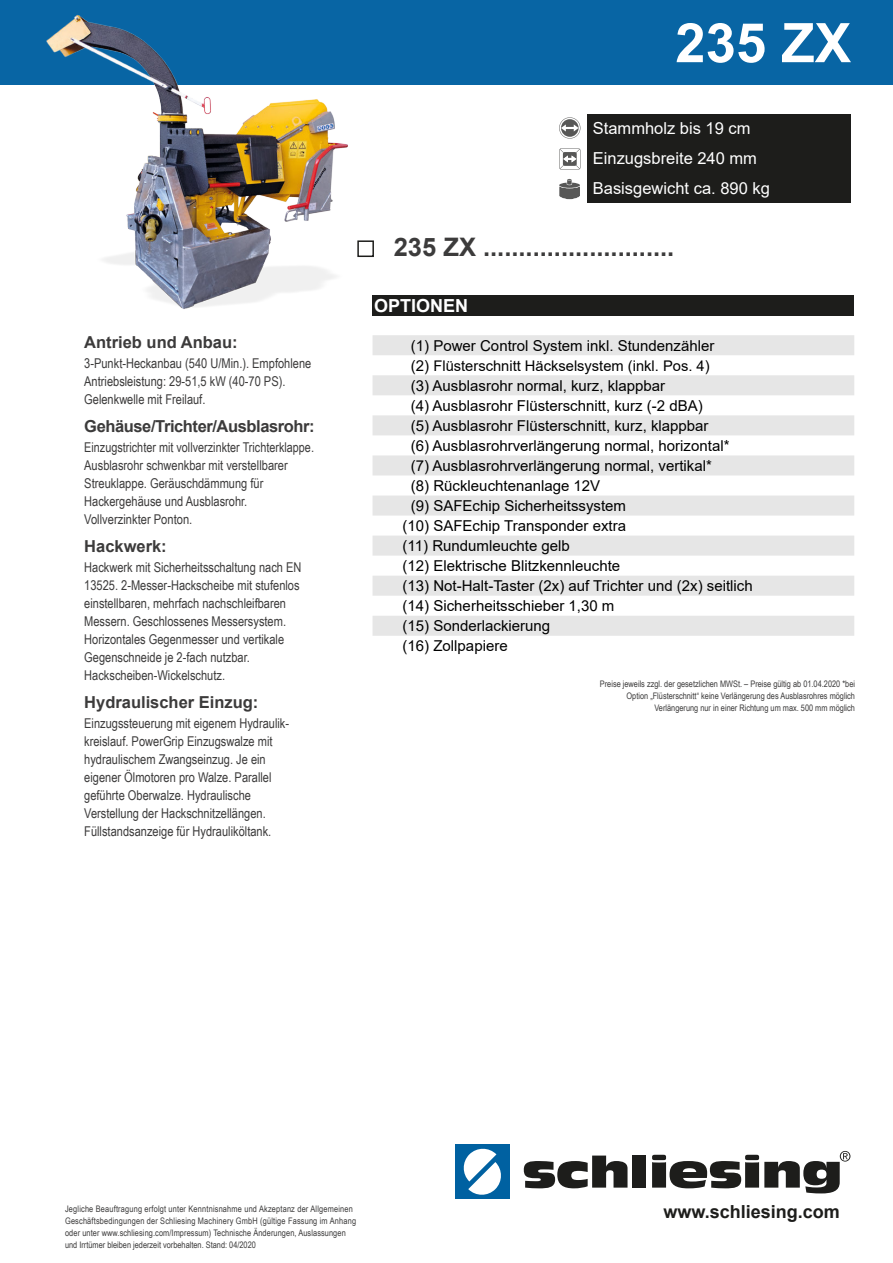
<style>
.page{position:relative;width:893px;height:1263px;background:#fff}
.page>*{position:absolute;margin:0;border:0;box-sizing:border-box;transform-origin:0 0}
.t1{font:700 54.6px "Arial";color:#fff}
.t2{font:700 25.5px "Arial";color:#3c3b3b}
.t3{font:700 18px "Arial";color:#1d1d1b}
.t4{font:700 18px "Arial";color:#fff}
.t5{font:16.5px/30px "Arial";color:#fff}
.t6{font:700 16.5px "Arial";color:#3c3b3b}
.t7{font:700 16.5px "Arial";letter-spacing:-.025em;color:#3c3b3b}
.t8{font:15px "Arial";color:#000}
.t9{font:14.7px "Arial";color:#000}
.t10{font:13.5px/18px "Arial Narrow";color:#3c3b3b}
.t11{font:9px/12px "Arial Narrow";letter-spacing:.02em;color:#3c3b3b}
.t12{font:9px/12px "Arial Narrow";color:#3c3b3b;text-align:right}
.s1{font-size:15px}
</style>
<div class="page">
<div style="left:0;top:0;width:893px;height:85px;background:#0865a4"></div>
<img style="left:46px;top:15px;width:405px;height:301px">
<div style="left:587px;top:114px;width:263px;height:88px;background:#1d1d1b"></div>
<svg style="left:559px;top:148px;width:21px;height:22px"></svg>
<svg style="left:559px;top:117px;width:21px;height:22px"></svg>
<svg style="left:559px;top:179px;width:21px;height:21px"></svg>
<svg style="left:524px;top:1155px;width:103px;height:33px"></svg>
<div style="left:632px;top:1155px;width:14px;height:32px;background:#1d1d1b"></div>
<div style="left:455px;top:1144px;width:55px;height:55px;background:#0061a1"></div>
<svg style="left:463px;top:1148px;width:38px;height:47px"></svg>
<svg style="left:652px;top:1151px;width:198px;height:42px"></svg>
<div style="left:357px;top:240px;width:17px;height:17px;background:#fff;border:2px solid #1d1d1b"></div>
<div style="left:373px;top:295px;width:481px;height:20px;background:#1d1d1b"></div>
<svg style="left:373px;top:335px;width:481px;height:301px;fill:#e6e6e6"></svg>
<p class="t6" style="left:84px;top:336px;width:155px">Antrieb und Anbau:</p>
<p class="t10" style="left:84px;top:355px;width:229px">3-Punkt-Heckanbau (540 U/Min.). Empfohlene<br>Antriebsleistung: 29-51,5 kW (40-70 PS).<br>Gelenkwelle mit Freilauf.</p>
<p class="t7" style="left:84px;top:420px;width:232px">Gehäuse/Trichter/Ausblasrohr:</p>
<p class="t10" style="left:84px;top:439px;width:231px">Einzugstrichter mit vollverzinkter Trichterklappe.<br>Ausblasrohr schwenkbar mit verstellbarer Streuklappe. Geräuschdämmung für Hackergehäuse und Ausblasrohr.<br>Vollverzinkter Ponton.</p>
<p class="t6" style="left:84px;top:540px;width:84px">Hackwerk:</p>
<p class="t10" style="left:84px;top:559px;width:219px">Hackwerk mit Sicherheitsschaltung nach EN 13525. 2-Messer-Hackscheibe mit stufenlos einstellbaren, mehrfach nachschleifbaren Messern. Geschlossenes Messersystem.<br>Horizontales Gegenmesser und vertikale Gegenschneide je 2-fach nutzbar.<br>Hackscheiben-Wickelschutz.</p>
<p class="t6" style="left:84px;top:696px;width:176px">Hydraulischer Einzug:</p>
<p class="t10" style="left:84px;top:716px;width:206px">Einzugssteuerung mit eigenem Hydraulik&shy;kreislauf. PowerGrip Einzugswalze mit hydraulischem Zwangseinzug. Je ein eigener Ölmotoren pro Walze. Parallel geführte Oberwalze. Hydraulische Verstellung der Hackschnitzellängen.<br>Füllstandsanzeige für Hydrauliköltank.</p>
<h1 class="t1" style="left:675px;top:22px;width:177px">235 ZX</h1>
<p class="t5" style="left:593px;top:115px;width:179px">Stammholz bis 19 cm<br>Einzugsbreite 240 mm<br>Basisgewicht ca. 890 kg</p>
<h2 class="t2" style="left:394px;top:238px;width:282px">235 ZX ...........................</h2>
<h3 class="t4" style="left:374px;top:298px;width:95px">OPTIONEN</h3>
<p class="t8" style="left:411px;top:340px;width:305px">(1) Power Control System inkl. Stundenzähler</p>
<p class="t9" style="left:411px;top:360px;width:300px"><span class="s1">(2)</span> Flüsterschnitt Häckselsystem (inkl. Pos. 4)</p>
<p class="t8" style="left:411px;top:380px;width:256px">(3) Ausblasrohr normal, kurz, klappbar</p>
<p class="t8" style="left:411px;top:400px;width:293px">(4) Ausblasrohr Flüsterschnitt, kurz (-2 dBA)</p>
<p class="t8" style="left:411px;top:420px;width:299px">(5) Ausblasrohr Flüsterschnitt, kurz, klappbar</p>
<p class="t8" style="left:411px;top:440px;width:320px">(6) Ausblasrohrverlängerung normal, horizontal*</p>
<p class="t8" style="left:411px;top:460px;width:303px">(7) Ausblasrohrverlängerung normal, vertikal*</p>
<p class="t8" style="left:411px;top:480px;width:191px">(8) Rückleuchtenanlage 12V</p>
<p class="t8" style="left:411px;top:500px;width:217px">(9) SAFEchip Sicherheitssystem</p>
<p class="t8" style="left:403px;top:520px;width:225px">(10) SAFEchip Transponder extra</p>
<p class="t8" style="left:403px;top:540px;width:169px">(11) Rundumleuchte gelb</p>
<p class="t8" style="left:403px;top:560px;width:219px">(12) Elektrische Blitzkennleuchte</p>
<p class="t8" style="left:403px;top:580px;width:352px">(13) Not-Halt-Taster (2x) auf Trichter und (2x) seitlich</p>
<p class="t8" style="left:403px;top:600px;width:213px">(14) Sicherheitsschieber 1,30 m</p>
<p class="t8" style="left:403px;top:620px;width:149px">(15) Sonderlackierung</p>
<p class="t8" style="left:403px;top:640px;width:107px">(16) Zollpapiere</p>
<p class="t12" style="left:600px;top:679px;width:257px">Preise jeweils zzgl. der gesetzlichen MWSt. – Preise gültig ab 01.04.2020 *bei<br>Option „Flüsterschnitt“ keine Verlängerung des Ausblasrohres möglich<br>Verlängerung nur in einer Richtung um max. 500 mm möglich</p>
<p class="t11" style="left:65px;top:1203px;width:293px">Jegliche Beauftragung erfolgt unter Kenntnisnahme und Akzeptanz der Allgemeinen Geschäftsbedingungen der Schliesing Machinery GmbH (gültige Fassung im Anhang oder unter www.schliesing.com/Impressum) Technische Änderungen, Auslassungen und Irrtümer bleiben jederzeit vorbehalten. Stand: 04/2020</p>
<h3 class="t3" style="left:663px;top:1205px;width:178px">www.schliesing.com</h3>
</div>
